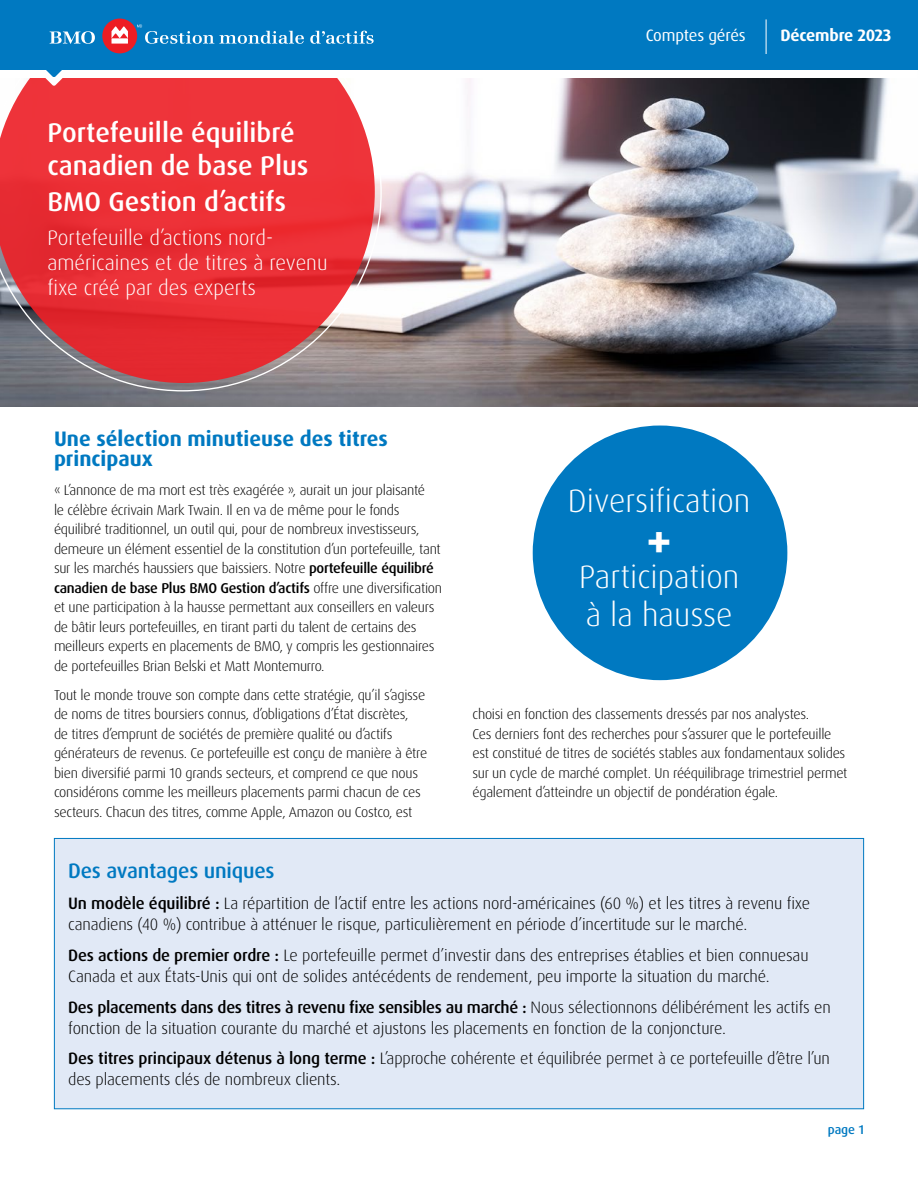
<style>
.page{position:relative;width:918px;height:1188px;background:#fff}
.page>*{position:absolute;margin:0;border:0;box-sizing:border-box;transform-origin:0 0}
.t1{font:700 48.6px "Dax Pro";color:#fff}
.t2{font:300 32.4px/37.8px "Dax Pro";color:#fff}
.t3{font:500 27px/32.4px "Dax Pro";color:#fff}
.t4{font:300 21px/25.2px "Dax Pro";color:#fff}
.t5{font:700 21px/19.5px "Dax Pro";color:#0079c1}
.t6{font:500 21px "Dax Pro";letter-spacing:-.01em;color:#0079c1}
.t7{font:300 16.5px/21px "Dax Pro";letter-spacing:-.01em;color:#000}
.t8{font:16.5px "Dax Pro";letter-spacing:-.01em;color:#fff}
.t9{font:700 16.5px "Dax Pro";letter-spacing:-.01em;color:#fff}
.t10{font:300 14.25px/19.5px "Dax Pro";letter-spacing:-.02em;color:#000}
.t11{font:500 12.75px "Dax Pro";color:#0079c1}
.s1{font-weight:500}
</style>
<div class="page">
<div style="left:533px;top:426px;width:254px;height:254px;background:#0079c1;border-radius:50%"></div>
<div style="left:54px;top:838px;width:810px;height:271px;background:#e1e9f6"></div>
<img style="left:0;top:69px;width:918px;height:337px">
<svg style="left:0;top:78px;width:382px;height:313px"></svg>
<svg style="left:0;top:69px;width:375px;height:314px;background:#df3f44"></svg>
<div style="left:1px;top:68px;width:916px;height:10px;background:#fff"></div>
<div style="left:0;top:0;width:918px;height:69px;background:#0079c1"></div>
<svg style="left:45px;top:69px;width:18px;height:17px"></svg>
<svg style="left:50px;top:31px;width:45px;height:13px"></svg>
<div style="left:102px;top:19px;width:35px;height:34px;background:#ed1d24;border-radius:50%"></div>
<svg style="left:112px;top:26px;width:16px;height:18px"></svg>
<svg style="left:137px;top:25px;width:167px;height:19px"></svg>
<svg style="left:310px;top:31px;width:64px;height:13px"></svg>
<hr style="left:766px;top:19px;width:1px;height:35px;background:#fff">
<p class="t3" style="left:48px;top:117px;width:263px">Portefeuille équilibré canadien de base Plus</p>
<p class="t3" style="left:48px;top:185px;width:240px">BMO Gestion d’actifs</p>
<p class="t4" style="left:48px;top:225px;width:282px">Portefeuille d’actions nord&shy;américaines et de titres à revenu fixe créé par des experts</p>
<p class="t8" style="left:646px;top:25px;width:101px">Comptes gérés</p>
<p class="t9" style="left:780px;top:25px;width:113px">Décembre 2023</p>
<p class="t5" style="left:54px;top:429px;width:336px">Une sélection minutieuse des titres principaux</p>
<p class="t10" style="left:54px;top:480px;width:390px">« L’annonce de ma mort est très exagérée », aurait un jour plaisanté<br>le célèbre écrivain Mark Twain. Il en va de même pour le fonds équilibré traditionnel, un outil qui, pour de nombreux investisseurs, demeure un élément essentiel de la constitution d’un portefeuille, tant sur les marchés haussiers que baissiers. Notre <span class="s1">portefeuille équilibré canadien de base Plus BMO Gestion d’actifs</span> offre une diversification et une participation à la hausse permettant aux conseillers en valeurs de bâtir leurs portefeuilles, en tirant parti du talent de certains des meilleurs experts en placements de BMO, y compris les gestionnaires de portefeuilles Brian Belski et Matt Montemurro.</p>
<p class="t10" style="left:54px;top:685px;width:375px">Tout le monde trouve son compte dans cette stratégie, qu’il s’agisse de noms de titres boursiers connus, d’obligations d’État discrètes,<br>de titres d’emprunt de sociétés de première qualité ou d’actifs générateurs de revenus. Ce portefeuille est conçu de manière à être bien diversifié parmi 10 grands secteurs, et comprend ce que nous considérons comme les meilleurs placements parmi chacun de ces secteurs. Chacun des titres, comme Apple, Amazon ou Costco, est</p>
<p class="t2" style="left:568px;top:482px;width:184px">Diversification</p>
<p class="t1" style="left:646px;top:510px;width:27px">+</p>
<p class="t2" style="left:579px;top:558px;width:162px">Participation à la hausse</p>
<p class="t10" style="left:472px;top:704px;width:377px">choisi en fonction des classements dressés par nos analystes.<br>Ces derniers font des recherches pour s’assurer que le portefeuille est constitué de titres de sociétés stables aux fondamentaux solides sur un cycle de marché complet. Un rééquilibrage trimestriel permet également d’atteindre un objectif de pondération égale.</p>
<p class="t6" style="left:68px;top:858px;width:208px">Des avantages uniques</p>
<p class="t7" style="left:68px;top:893px;width:743px"><span class="s1">Un modèle équilibré :</span> La répartition de l’actif entre les actions nord-américaines (60 %) et les titres à revenu fixe canadiens (40 %) contribue à atténuer le risque, particulièrement en période d’incertitude sur le marché.</p>
<p class="t7" style="left:68px;top:945px;width:742px"><span class="s1">Des actions de premier ordre :</span> Le portefeuille permet d’investir dans des entreprises établies et bien connuesau<br>Canada et aux États-Unis qui ont de solides antécédents de rendement, peu importe la situation du marché.</p>
<p class="t7" style="left:68px;top:996px;width:764px"><span class="s1">Des placements dans des titres à revenu fixe sensibles au marché :</span> Nous sélectionnons délibérément les actifs en fonction de la situation courante du marché et ajustons les placements en fonction de la conjoncture.</p>
<p class="t7" style="left:68px;top:1048px;width:763px"><span class="s1">Des titres principaux détenus à long terme :</span> L’approche cohérente et équilibrée permet à ce portefeuille d’être l’un des placements clés de nombreux clients.</p>
<p class="t11" style="left:828px;top:1122px;width:38px">page 1</p>
</div>
